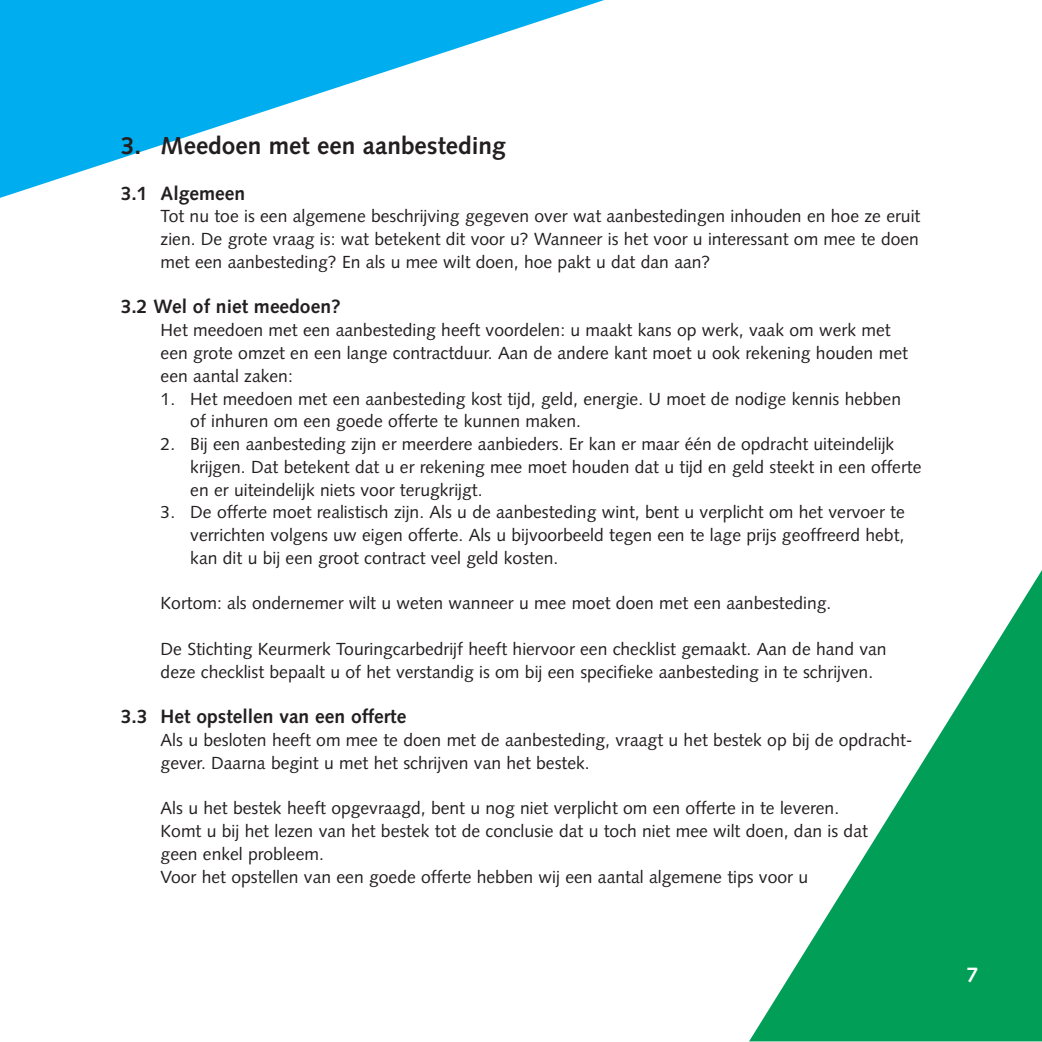
<style>
.page{position:relative;width:1042px;height:1042px;background:#fff}
.page>*{position:absolute;margin:0;border:0;box-sizing:border-box;transform-origin:0 0}
.t1{font:700 24.5px "Syntax";color:#231f20}
.t2{font:700 21px "Syntax";color:#fff}
.t3{font:700 19.25px "Syntax";color:#231f20}
.t4{font:17.5px/22.8px "Syntax";color:#231f20}
</style>
<div class="page">
<svg style="left:0;top:0;width:604px;height:198px"></svg>
<svg style="left:749px;top:571px;width:292px;height:470px"></svg>
<h1 class="t1" style="left:121px;top:136px;width:386px">3. Meedoen met een aanbesteding</h1>
<p class="t3" style="left:121px;top:185px;width:126px">3.1 Algemeen</p>
<p class="t4" style="left:160px;top:207px;width:761px;text-align:justify">Tot nu toe is een algemene beschrijving gegeven over wat aanbestedingen inhouden en hoe ze eruit zien. De grote vraag is: wat betekent dit voor u? Wanneer is het voor u interessant om mee te doen met een aanbesteding? En als u mee wilt doen, hoe pakt u dat dan aan?</p>
<p class="t3" style="left:121px;top:299px;width:221px">3.2 Wel of niet meedoen?</p>
<p class="t4" style="left:160px;top:320px;width:748px">Het meedoen met een aanbesteding heeft voordelen: u maakt kans op werk, vaak om werk met een grote omzet en een lange contractduur. Aan de andere kant moet u ook rekening houden met een aantal zaken:</p>
<p class="t4" style="left:190px;top:389px;width:712px;text-indent:-30px">1. Het meedoen met een aanbesteding kost tijd, geld, energie. U moet de nodige kennis hebben of inhuren om een goede offerte te kunnen maken.</p>
<p class="t4" style="left:190px;top:434px;width:732px;text-indent:-30px">2. Bij een aanbesteding zijn er meerdere aanbieders. Er kan er maar één de opdracht uiteindelijk krijgen. Dat betekent dat u er rekening mee moet houden dat u tijd en geld steekt in een offerte en er uiteindelijk niets voor terugkrijgt.</p>
<p class="t4" style="left:190px;top:502px;width:716px;text-align:justify;text-indent:-30px">3. De offerte moet realistisch zijn. Als u de aanbesteding wint, bent u verplicht om het vervoer te verrichten volgens uw eigen offerte. Als u bijvoorbeeld tegen een te lage prijs geoffreerd hebt, kan dit u bij een groot contract veel geld kosten.</p>
<p class="t4" style="left:160px;top:593px;width:672px">Kortom: als ondernemer wilt u weten wanneer u mee moet doen met een aanbesteding.</p>
<p class="t4" style="left:160px;top:639px;width:727px">De Stichting Keurmerk Touringcarbedrijf heeft hiervoor een checklist gemaakt. Aan de hand van deze checklist bepaalt u of het verstandig is om bij een specifieke aanbesteding in te schrijven.</p>
<p class="t3" style="left:121px;top:708px;width:287px">3.3 Het opstellen van een offerte</p>
<p class="t4" style="left:160px;top:730px;width:753px">Als u besloten heeft om mee te doen met de aanbesteding, vraagt u het bestek op bij de opdracht&shy;gever. Daarna begint u met het schrijven van het bestek.</p>
<p class="t4" style="left:160px;top:798px;width:708px">Als u het bestek heeft opgevraagd, bent u nog niet verplicht om een offerte in te leveren.<br>Komt u bij het lezen van het bestek tot de conclusie dat u toch niet mee wilt doen, dan is dat geen enkel probleem.<br>Voor het opstellen van een goede offerte hebben wij een aantal algemene tips voor u</p>
<p class="t2" style="left:966px;top:966px;width:13px">7</p>
</div>
